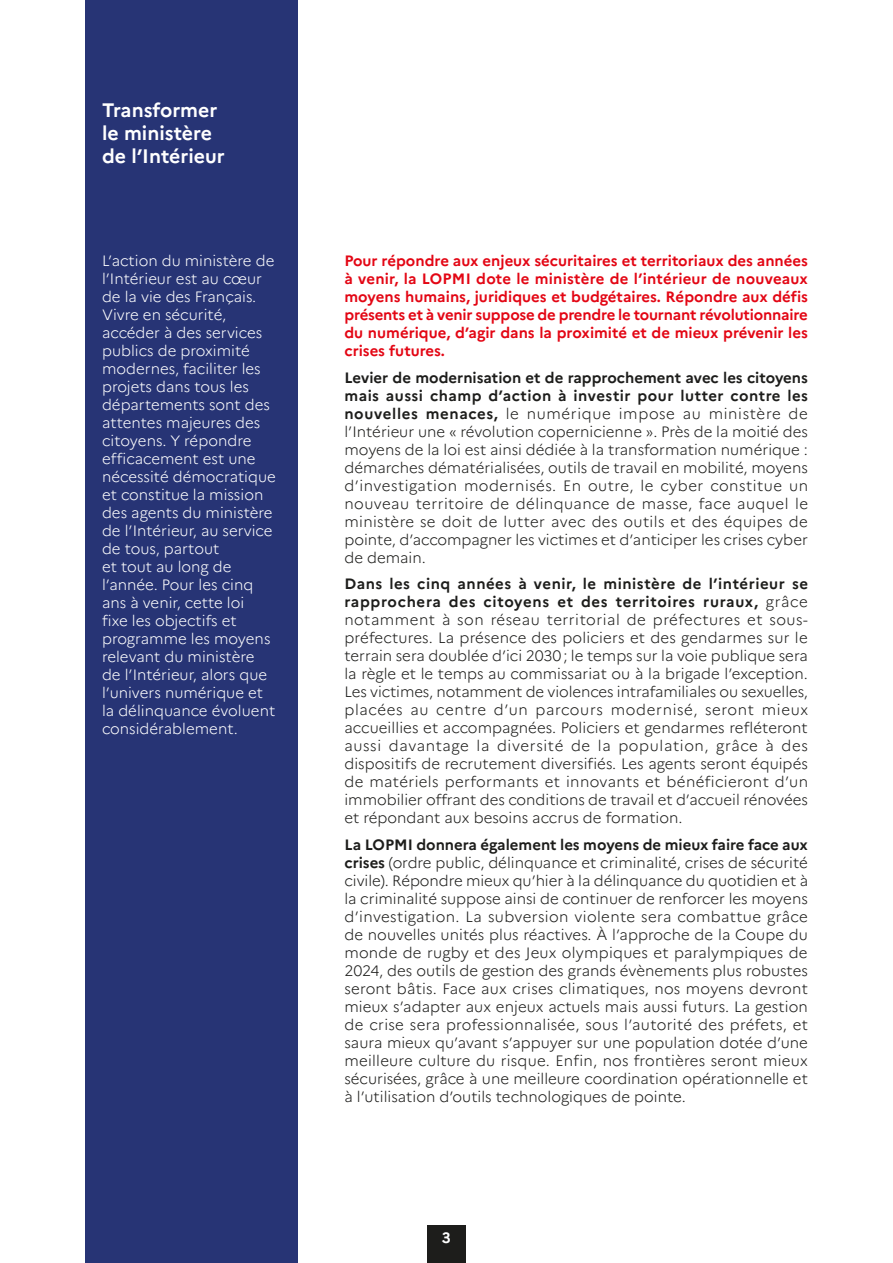
<style>
.page{position:relative;width:893px;height:1263px;background:#fff}
.page>*{position:absolute;margin:0;border:0;box-sizing:border-box;transform-origin:0 0}
.titre_bandeau{font:700 19.5px/23.4px "Marianne";color:#fff}
.Texte{font:300 15px/18px "Marianne";color:#1d1d1b;text-align:justify}
.chapo_bandeau{font:300 15px/18px "Marianne";color:#fff}
.Texte-2{font:700 15px/18px "Marianne";color:#e30614;text-align:justify}
.t1{font:700 15px "Marianne";color:#fff}
.s1{font-weight:700}
</style>
<div class="page">
<div style="left:427px;top:1225px;width:39px;height:38px;background:#1d1d1b"></div>
<div style="left:85px;top:0;width:213px;height:1263px;background:#273475"></div>
<p class="titre_bandeau" style="left:102px;top:98px;width:124px">Transformer le ministère de l’Intérieur</p>
<p class="chapo_bandeau" style="left:102px;top:252px;width:175px">L’action du ministère de l’Intérieur est au cœur de la vie des Français.<br>Vivre en sécurité, accéder à des services publics de proximité modernes, faciliter les projets dans tous les départements sont des attentes majeures des citoyens. Y répondre efficacement est une nécessité démocratique et constitue la mission des agents du ministère de l’Intérieur, au service de tous, partout<br>et tout au long de l’année. Pour les cinq ans à venir, cette loi<br>fixe les objectifs et programme les moyens relevant du ministère de l’Intérieur, alors que l’univers numérique et la délinquance évoluent considérablement.</p>
<p class="Texte-2" style="left:344px;top:252px;width:465px">Pour répondre aux enjeux sécuritaires et territoriaux des années à venir, la LOPMI dote le ministère de l’intérieur de nouveaux moyens humains, juridiques et budgétaires. Répondre aux défis présents et à venir suppose de prendre le tournant révolutionnaire du numérique, d’agir dans la proximité et de mieux prévenir les crises futures.</p>
<p class="Texte" style="left:344px;top:369px;width:465px"><span class="s1">Levier de modernisation et de rapprochement avec les citoyens mais aussi champ d’action à investir pour lutter contre les nouvelles menaces,</span> le numérique impose au ministère de l’Intérieur une « révolution copernicienne ». Près de la moitié des moyens de la loi est ainsi dédiée à la transformation numérique : démarches dématérialisées, outils de travail en mobilité, moyens d’investigation modernisés. En outre, le cyber constitue un nouveau territoire de délinquance de masse, face auquel le ministère se doit de lutter avec des outils et des équipes de pointe, d’accompagner les victimes et d’anticiper les crises cyber de demain.</p>
<p class="Texte" style="left:344px;top:575px;width:465px"><span class="s1">Dans les cinq années à venir, le ministère de l’intérieur se rapprochera des citoyens et des territoires ruraux,</span> grâce notamment à son réseau territorial de préfectures et sous&shy;préfectures. La présence des policiers et des gendarmes sur le terrain sera doublée d’ici 2030; le temps sur la voie publique sera la règle et le temps au commissariat ou à la brigade l’exception.<br>Les victimes, notamment de violences intrafamiliales ou sexuelles, placées au centre d’un parcours modernisé, seront mieux accueillies et accompagnées. Policiers et gendarmes refléteront aussi davantage la diversité de la population, grâce à des dispositifs de recrutement diversifiés. Les agents seront équipés de matériels performants et innovants et bénéficieront d’un immobilier offrant des conditions de travail et d’accueil rénovées et répondant aux besoins accrus de formation.</p>
<p class="Texte" style="left:344px;top:836px;width:465px"><span class="s1">La LOPMI donnera également les moyens de mieux faire face aux crises</span> (ordre public, délinquance et criminalité, crises de sécurité civile). Répondre mieux qu’hier à la délinquance du quotidien et à la criminalité suppose ainsi de continuer de renforcer les moyens d’investigation. La subversion violente sera combattue grâce de nouvelles unités plus réactives. À l’approche de la Coupe du monde de rugby et des Jeux olympiques et paralympiques de 2024, des outils de gestion des grands évènements plus robustes seront bâtis. Face aux crises climatiques, nos moyens devront mieux s’adapter aux enjeux actuels mais aussi futurs. La gestion de crise sera professionnalisée, sous l’autorité des préfets, et saura mieux qu’avant s’appuyer sur une population dotée d’une meilleure culture du risque. Enfin, nos frontières seront mieux sécurisées, grâce à une meilleure coordination opérationnelle et à l’utilisation d’outils technologiques de pointe.</p>
<p class="t1" style="left:442px;top:1228px;width:10px">3</p>
</div>
